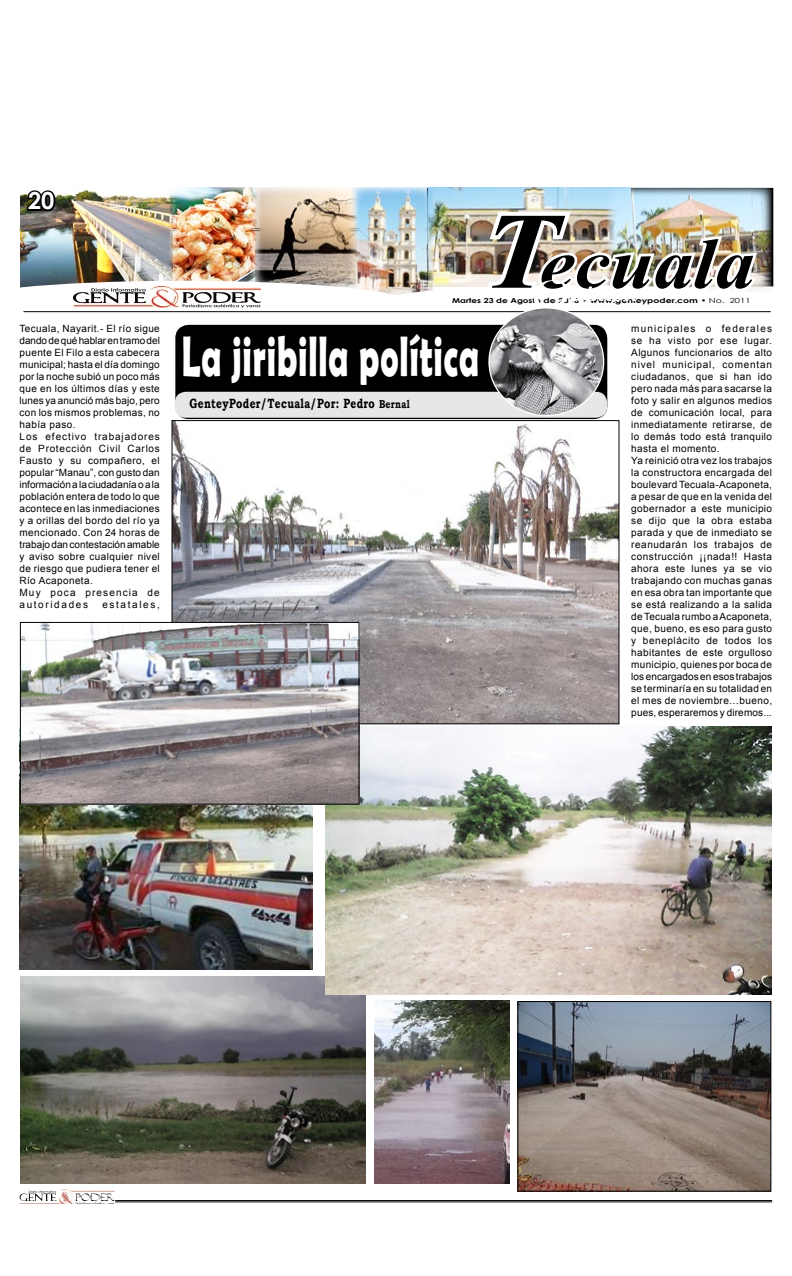
<style>
.page{position:relative;width:792px;height:1276px;background:#fff}
.page>*{position:absolute;margin:0;border:0;box-sizing:border-box;transform-origin:0 0}
.t1{font:italic 700 71.7px "Times New Roman";color:#000;scale:1.1 1}
.t2{font:700 57.2px "Berlin Sans FB Demi";letter-spacing:.025em;color:#fff;scale:.6 1}
.t3{font:700 25.2px "Century Gothic";color:#fff;scale:1.14 1}
.t4{font:700 23.6px "Century Gothic";color:#fff}
.t5{font:700 13.4px "Bookman Old Style";letter-spacing:.035em;color:#000;scale:.76 1}
.t6{font:10px/12px "Arial";letter-spacing:.04em;color:#000}
.t7{font:10px "Arial";letter-spacing:.165em;color:#000}
.t8{font:700 7px "Century Gothic";color:#000;scale:1.29 1}
.s1{font-size:108.6px}
.s2{font-weight:400}
.s3{font-size:11.4px}
</style>
<div class="page">
<img style="left:58px;top:1189px;width:14px;height:12px">
<hr style="left:115px;top:1200px;width:657px;height:1px;background:#000">
<hr style="left:115px;top:1201px;width:657px;height:1px;background:#000">
<img style="left:761px;top:188px;width:11px;height:102px">
<hr style="left:23px;top:311px;width:748px;height:1px;background:#000">
<img style="left:174px;top:550px;width:443px;height:172px">
<img style="left:19px;top:728px;width:293px;height:241px">
<img style="left:21px;top:976px;width:345px;height:207px">
<img style="left:325px;top:727px;width:446px;height:267px">
<img style="left:375px;top:1000px;width:135px;height:183px">
<img style="left:519px;top:1003px;width:250px;height:186px">
<div style="left:517px;top:1001px;width:254px;height:190px;border:1px solid #000"></div>
<img style="left:22px;top:624px;width:336px;height:178px">
<div style="left:20px;top:622px;width:340px;height:182px;border:1px solid #000"></div>
<img style="left:19px;top:187px;width:742px;height:363px">
<h3 class="t4" style="left:28px;top:183px;width:28px">20</h3>
<h3 class="t3" style="left:20px;top:188px;width:30px">20</h3>
<p class="t6" style="left:20px;top:322px;width:142px">Tecuala, Nayarit.- El río sigue dando de qué hablar en tramo del puente El Filo a esta cabecera municipal; hasta el día domingo por la noche subió un poco más que en los últimos días y este lunes ya anunció más bajo, pero con los mismos problemas, no había paso.<br>Los efectivo trabajadores de Protección Civil Carlos<br>Fausto y su compañero, el popular “Manau”, con gusto dan información a la ciudadanía o a la población entera de todo lo que acontece en las inmediaciones y a orillas del bordo del río ya mencionado. Con 24 horas de trabajo dan contestación amable y aviso sobre cualquier nivel de riesgo que pudiera tener el<br>Río Acaponeta.<br>Muy poca presencia de autoridades</p>
<p class="t7" style="left:102px;top:598px;width:59px">estatales,</p>
<h1 class="t1" style="left:482px;top:214px;width:249px"><span class="s1">T</span>ecuala</h1>
<p class="t8" style="left:452px;top:295px;width:233px">Martes 23 de Agosto de 2016 • www.genteypoder.com • <span class="s2">No. 2011</span></p>
<h2 class="t2" style="left:182px;top:324px;width:497px">La jiribilla política</h2>
<h3 class="t5" style="left:190px;top:394px;width:291px">GenteyPoder/Tecuala/Por: Pedro <span class="s3">Bernal</span></h3>
<p class="t6" style="left:631px;top:322px;width:142px">municipales o federales se ha visto por ese lugar.<br>Algunos funcionarios de alto nivel municipal, comentan ciudadanos, que si han ido pero nada más para sacarse la foto y salir en algunos medios de comunicación local, para inmediatamente retirarse, de lo demás todo está tranquilo hasta el momento.<br>Ya reinició otra vez los trabajos la constructora encargada del boulevard Tecuala-Acaponeta, a pesar de que en la venida del gobernador a este municipio se dijo que la obra estaba parada y que de inmediato se reanudarán los trabajos de construcción ¡¡nada!! Hasta ahora este lunes ya se vio trabajando con muchas ganas en esa obra tan importante que se está realizando a la salida de Tecuala rumbo a Acaponeta, que, bueno, es eso para gusto y beneplácito de todos los habitantes de este orgulloso municipio, quienes por boca de los encargados en esos trabajos se terminaría en su totalidad en el mes de noviembre…bueno, pues, esperaremos y diremos...</p>
</div>
